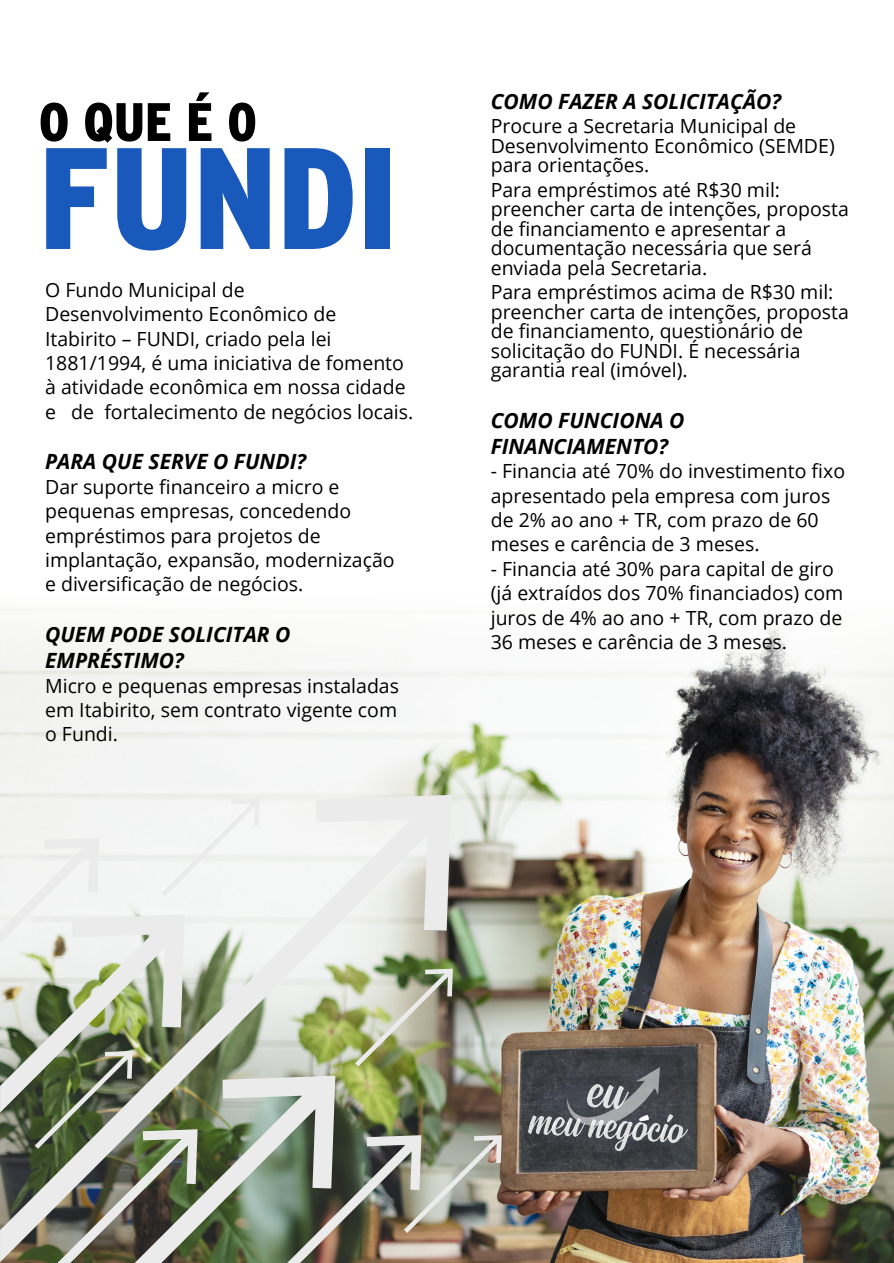
<style>
.page{position:relative;width:894px;height:1263px;background:#fff}
.page>*{position:absolute;margin:0;border:0;box-sizing:border-box;transform-origin:0 0}
.t1{font:900 condensed 144px "Interstate";color:#1a59bc}
.t2{font:900 condensed 54px "Interstate";letter-spacing:.26em;color:#000}
.t3{font:italic 700 21px/26.2px "Open Sans";color:#000}
.t4{font:19.5px/24.3px "Open Sans";color:#000}
</style>
<div class="page">
<img style="left:0;top:609px;width:893px;height:654px">
<img style="left:0;top:799px;width:502px;height:464px">
<img style="left:567px;top:1067px;width:92px;height:47px">
<img style="left:528px;top:1114px;width:159px;height:37px">
<img style="left:587px;top:1084px;width:41px;height:24px">
<svg style="left:639px;top:1115px;width:9px;height:5px"></svg>
<h2 class="t2" style="left:39px;top:102px;width:219px">OQUEÉ0</h2>
<h1 class="t1" style="left:39px;top:144px;width:360px">FUNDI</h1>
<p class="t4" style="left:45px;top:280px;width:370px">O Fundo Municipal de<br>Desenvolvimento Econômico de<br>Itabirito – FUNDI, criado pela lei 1881/1994, é uma iniciativa de fomento à atividade econômica em nossa cidade e de fortalecimento de negócios locais.</p>
<p class="t3" style="left:45px;top:451px;width:262px">PARA QUE SERVE O FUNDI?</p>
<p class="t4" style="left:45px;top:476px;width:351px">Dar suporte financeiro a micro e pequenas empresas, concedendo empréstimos para projetos de implantação, expansão, modernização e diversificação de negócios.</p>
<p class="t3" style="left:45px;top:623px;width:247px">QUEM PODE SOLICITAR O<br>EMPRÉSTIMO?</p>
<p class="t4" style="left:45px;top:675px;width:355px;text-align:justify">Micro e pequenas empresas instaladas em Itabirito, sem contrato vigente com o Fundi.</p>
<p class="t3" style="left:490px;top:90px;width:292px">COMO FAZER A SOLICITAÇÃO?</p>
<p class="t4" style="left:490px;top:118px;width:345px;line-height:19.5px">Procure a Secretaria Municipal de<br>Desenvolvimento Econômico (SEMDE) para orientações.</p>
<p class="t4" style="left:490px;top:182px;width:360px;line-height:19.5px">Para empréstimos até R$30 mil: preencher carta de intenções, proposta de financiamento e apresentar a documentação necessária que será enviada pela Secretaria.</p>
<p class="t4" style="left:490px;top:284px;width:360px;line-height:19.5px">Para empréstimos acima de R$30 mil: preencher carta de intenções, proposta de financiamento, questionário de solicitação do FUNDI. É necessária garantia real (imóvel).</p>
<p class="t3" style="left:490px;top:409px;width:195px">COMO FUNCIONA O<br>FINANCIAMENTO?</p>
<p class="t4" style="left:490px;top:461px;width:356px">- Financia até 70% do investimento fixo apresentado pela empresa com juros de 2% ao ano + TR, com prazo de 60 meses e carência de 3 meses.</p>
<p class="t4" style="left:490px;top:558px;width:354px">- Financia até 30% para capital de giro (já extraídos dos 70% financiados) com juros de 4% ao ano + TR, com prazo de 36 meses e carência de 3 meses.</p>
</div>
